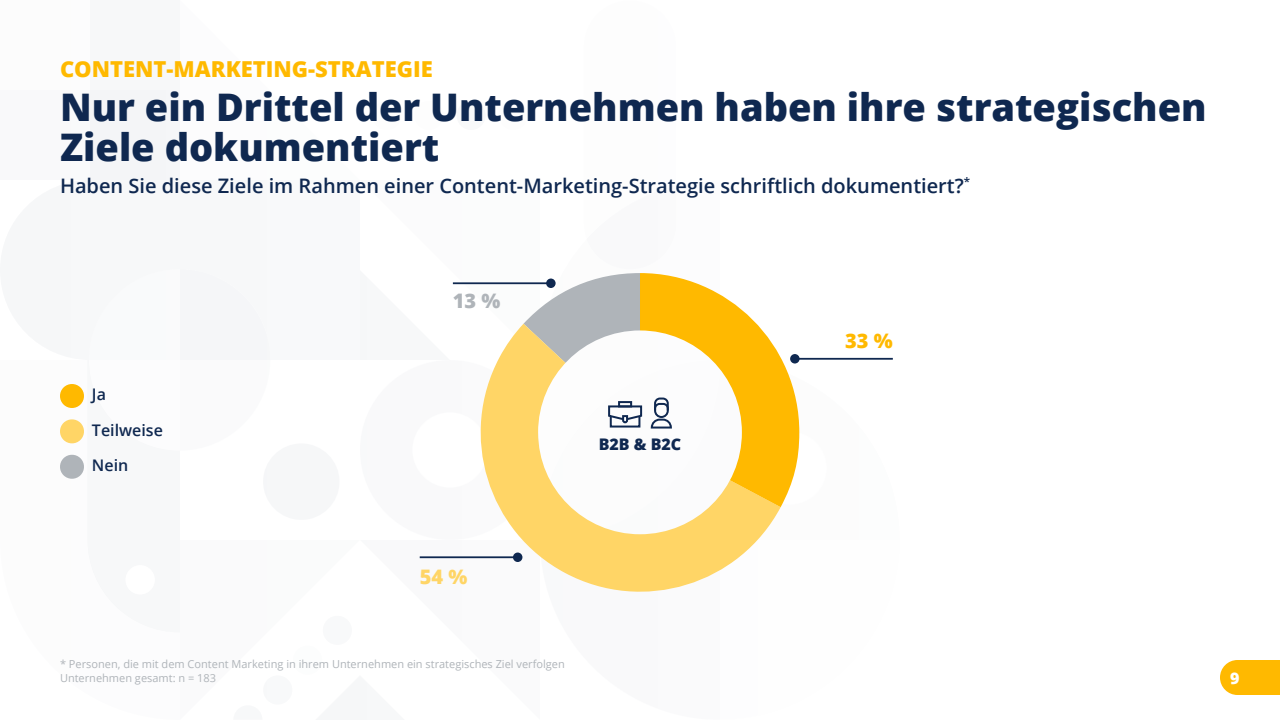
<style>
.page{position:relative;width:1280px;height:720px;background:#fff}
.page>*{position:absolute;margin:0;border:0;box-sizing:border-box;transform-origin:0 0}
.t1{font:800 38px/39.6px "Open Sans";color:#0f2850}
.t2{font:800 22px "Open Sans";color:#ffb900}
.t3{font:600 20px "Open Sans";color:#0f2850}
.t4{font:800 20px "Open Sans";color:#ffb900}
.t5{font:800 20px "Open Sans";color:#ffd566}
.t6{font:800 20px "Open Sans";color:#afb4b9}
.t7{font:600 16px "Open Sans";color:#0f2850}
.t8{font:800 16px "Open Sans";color:#0f2850}
.t9{font:800 16px "Open Sans";color:#fff}
.t10{font:11px/13.2px "Open Sans";color:#afb4b9}
</style>
<div class="page">
<div style="left:0;top:90px;width:90px;height:90px;background:#f9f9fa"></div>
<svg style="left:60px;top:90px;width:833px;height:502px"></svg>
<svg style="left:1220px;top:660px;width:60px;height:35px;background:#ffbd10"></svg>
<h2 class="t2" style="left:60px;top:52px;width:31px">Content</h2>
<h2 class="t2" style="left:167px;top:52px;width:44px">-Marketing</h2>
<h2 class="t2" style="left:308px;top:52px;width:34px">-Strategie</h2>
<h1 class="t1" style="left:60px;top:86px;width:1148px">Nur ein Drittel der Unternehmen haben ihre strategischen<br>Ziele dokumentiert</h1>
<h3 class="t3" style="left:60px;top:172px;width:912px">Haben Sie diese Ziele im Rahmen einer Content-Marketing-Strategie schriftlich dokumentiert?<sup>*</sup></h3>
<h3 class="t7" style="left:92px;top:384px;width:16px">Ja</h3>
<h3 class="t7" style="left:92px;top:419px;width:72px">Teilweise</h3>
<h3 class="t7" style="left:92px;top:454px;width:38px">Nein</h3>
<h3 class="t6" style="left:453px;top:285px;width:49px">13 %</h3>
<h3 class="t8" style="left:599px;top:432px;width:84px">B2B &amp; B2C</h3>
<h3 class="t4" style="left:845px;top:325px;width:49px">33 %</h3>
<h3 class="t5" style="left:420px;top:562px;width:49px">54 %</h3>
<p class="t10" style="left:60px;top:658px;width:506px">* Personen, die mit dem Content Marketing in ihrem Unternehmen ein strategisches Ziel verfolgen<br>Unternehmen gesamt: n = 183</p>
<h3 class="t9" style="left:1230px;top:666px;width:11px">9</h3>
</div>
